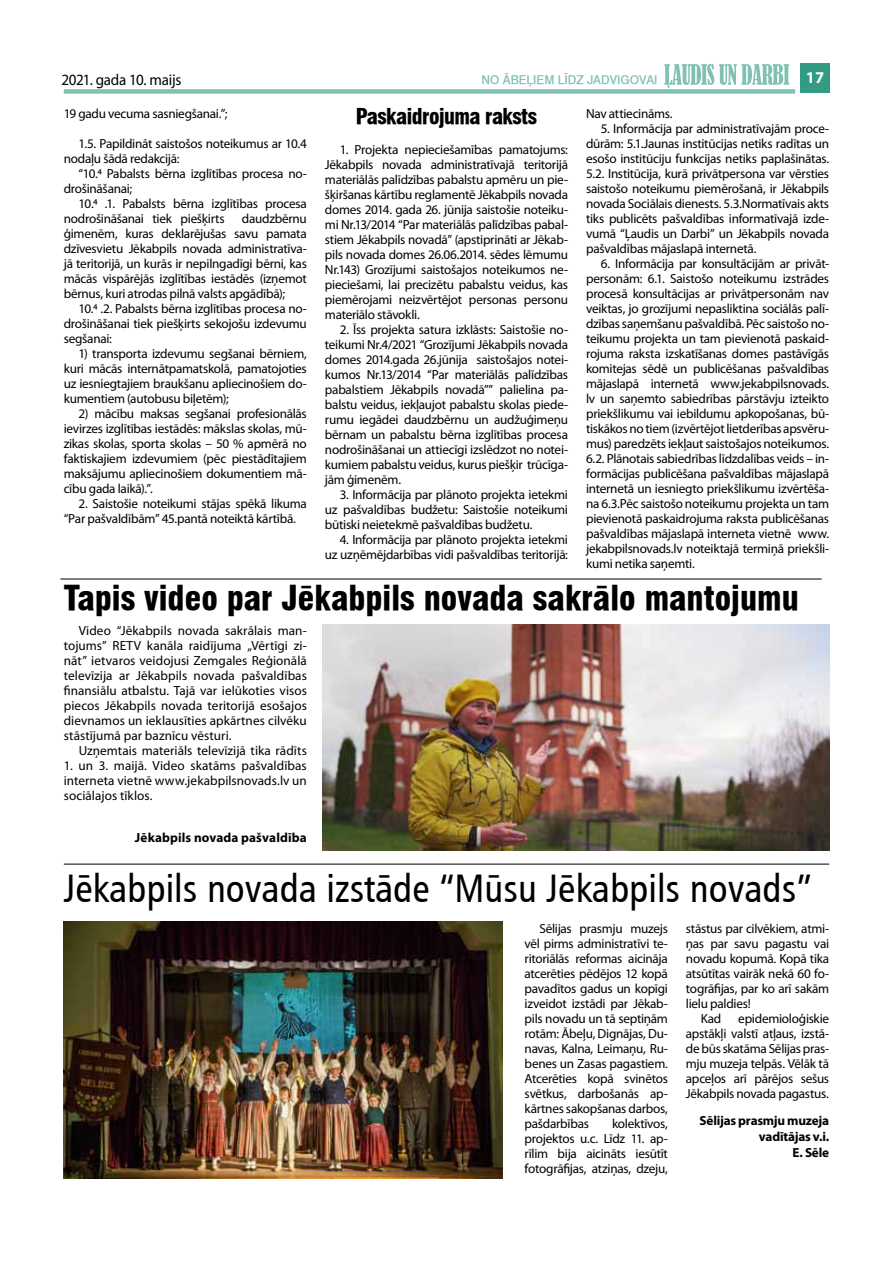
<style>
.page{position:relative;width:893px;height:1263px;background:#fff}
.page>*{position:absolute;margin:0;border:0;box-sizing:border-box;transform-origin:0 0}
.t1{font:39px "Humanist 777 TL Roman Condensed B";color:#000}
.t2{font:900 condensed 33px "Swiss 721 TL";color:#000}
.t3{font:900 condensed 21px "Swiss 721 TL";letter-spacing:-.025em;color:#000}
.t4{font:700 16.5px "Myriad Pro";color:#fff}
.t5{font:15.75px "Myriad Pro";letter-spacing:-.02em;color:#000;scale:.95 1}
.t6{font:13.2px/15px "Myriad Pro";letter-spacing:-.02em;color:#000;text-align:justify}
.t7{font:700 13.2px/15.8px "Myriad Pro";letter-spacing:-.01em;color:#000;text-align:right}
.t8{font:13.2px "Myriad Pro";letter-spacing:.005em;color:#000}
.t9{font:700 13.2px "Myriad Pro";letter-spacing:.01em;color:#000}
.t10{font:500 12px "Swiss 721 TL";color:#80c1b3}
</style>
<div class="page">
<div style="left:64px;top:89px;width:731px;height:5px;background:#80c1b3"></div>
<div style="left:800px;top:64px;width:29px;height:29px;background:#339b85"></div>
<svg style="left:664px;top:64px;width:125px;height:24px"></svg>
<img style="left:322px;top:625px;width:507px;height:225px">
<img style="left:64px;top:921px;width:439px;height:257px">
<hr style="left:60px;top:579px;width:762px;height:1px;background:#000">
<hr style="left:64px;top:864px;width:765px;height:1px;background:#000">
<p class="t5" style="left:62px;top:70px;width:127px">2021. gada 10. maijs</p>
<p class="t10" style="left:481px;top:73px;width:178px">NO ĀBEĻIEM LĪDZ JADVIGOVAI</p>
<p class="t4" style="left:806px;top:67px;width:20px">17</p>
<p class="t6" style="left:64px;top:106px;width:165px">19 gadu vecuma sasniegšanai.”;</p>
<p class="t6" style="left:64px;top:136px;width:245px;text-indent:15px">1.5. Papildināt saistošos noteikumus ar 10.4 nodaļu šādā redakcijā:</p>
<p class="t6" style="left:64px;top:166px;width:245px;text-indent:15px">“10.4 Pabalsts bērna izglītības procesa no&shy;drošināšanai;</p>
<p class="t6" style="left:64px;top:196px;width:245px;text-indent:15px">10.4 .1. Pabalsts bērna izglītības procesa nodrošināšanai tiek piešķirts</p>
<h3 class="t3" style="left:356px;top:104px;width:183px">Paskaidrojuma raksts</h3>
<p class="t6" style="left:325px;top:142px;width:245px;text-indent:15px">1. Projekta nepieciešamības pamatojums:<br>Jēkabpils novada administratīvajā teritorijā materiālās palīdzības pabalstu apmēru un pie&shy;šķiršanas kārtību reglamentē Jēkabpils novada domes 2014. gada 26. jūnija saistošie noteiku&shy;mi Nr.13/2014 “Par materiālās palīdzības pabal&shy;stiem Jēkabpils novadā” (apstiprināti ar Jēkab&shy;pils novada domes 26.06.2014. sēdes lēmumu Nr.143) Grozījumi saistošajos noteikumos ne&shy;pieciešami, lai precizētu pabalstu veidus, kas piemērojami neizvērtējot personas personu materiālo stāvokli.</p>
<p class="t6" style="left:325px;top:322px;width:245px;text-indent:15px">2. Īss projekta satura izklāsts: Saistošie no&shy;teikumi Nr.4/2021 “Grozījumi Jēkabpils novada domes 2014.gada 26.jūnija saistošajos notei&shy;kumos Nr.13/2014 “Par materiālās palīdzības pabalstiem Jēkabpils novadā”” palielina pa&shy;balstu veidus, iekļaujot pabalstu skolas piede&shy;rumu iegādei daudzbērnu un audžuģimeņu bērnam un pabalstu bērna izglītības procesa nodrošināšanai un attiecīgi izslēdzot no notei&shy;kumiem pabalstu veidus, kurus piešķir trūcīga&shy;jām ģimenēm.</p>
<p class="t6" style="left:325px;top:487px;width:245px;text-indent:15px">3. Informācija par plānoto projekta ietekmi uz pašvaldības budžetu: Saistošie noteikumi būtiski neietekmē pašvaldības budžetu.</p>
<p class="t6" style="left:325px;top:532px;width:245px;text-align:right">4. Informācija par plānoto projekta ietekmi uz uzņēmējdarbības vidi pašvaldības teritorijā:</p>
<p class="t6" style="left:586px;top:106px;width:88px">Nav attiecināms.</p>
<p class="t6" style="left:586px;top:121px;width:245px;text-indent:15px">5. Informācija par administratīvajām proce&shy;dūrām: 5.1.Jaunas institūcijas netiks radītas un esošo institūciju funkcijas netiks paplašinātas.<br>5.2. Institūcija, kurā privātpersona var vērsties saistošo noteikumu piemērošanā, ir Jēkabpils novada Sociālais dienests. 5.3.Normatīvais akts tiks publicēts pašvaldības informatīvajā izde&shy;vumā “Ļaudis un Darbi” un Jēkabpils novada pašvaldības mājaslapā internetā.</p>
<p class="t6" style="left:586px;top:256px;width:245px;text-indent:15px">6. Informācija par konsultācijām ar privāt&shy;personām: 6.1. Saistošo noteikumu izstrādes procesā konsultācijas ar privātpersonām nav veiktas, jo grozījumi nepasliktina sociālās palī&shy;dzības saņemšanu pašvaldībā. Pēc saistošo no&shy;teikumu projekta un tam pievienotā paskaid&shy;rojuma raksta izskatīšanas domes pastāvīgās komitejas sēdē un publicēšanas pašvaldības mājaslapā internetā www.jekabpilsnovads. lv un saņemto sabiedrības pārstāvju izteikto priekšlikumu vai iebildumu apkopošanas, bū&shy;tiskākos no tiem (izvērtējot lietderības apsvēru&shy;mus) paredzēts iekļaut saistošajos noteikumos.<br>6.2. Plānotais sabiedrības līdzdalības veids – in&shy;formācijas publicēšana pašvaldības mājaslapā internetā un iesniegto priekšlikumu izvērtēša&shy;na 6.3.Pēc saistošo noteikumu projekta un tam pievienotā paskaidrojuma raksta publicēšanas pašvaldības mājaslapā interneta vietnē www. jekabpilsnovads.lv noteiktajā termiņā priekšli&shy;kumi netika saņemti.</p>
<h2 class="t2" style="left:64px;top:578px;width:737px">Tapis video par Jēkabpils novada sakrālo mantojumu</h2>
<p class="t6" style="left:64px;top:623px;width:245px;text-indent:15px">Video “Jēkabpils novada sakrālais man&shy;tojums” RETV kanāla raidījuma „Vērtīgi zi&shy;nāt” ietvaros veidojusi Zemgales Reģionālā televīzija ar Jēkabpils novada pašvaldības finansiālu atbalstu. Tajā var ielūkoties visos piecos Jēkabpils novada teritorijā esošajos dievnamos un ieklausīties apkārtnes cilvēku stāstījumā par baznīcu vēsturi.</p>
<p class="t8" style="left:79px;top:742px;width:230px">Uzņemtais materiāls televīzijā tika rādīts</p>
<p class="t6" style="left:64px;top:758px;width:245px">1. un 3. maijā. Video skatāms pašvaldības interneta vietnē www.jekabpilsnovads.lv un sociālajos tīklos.</p>
<p class="t9" style="left:135px;top:828px;width:173px">Jēkabpils novada pašvaldība</p>
<p class="t6" style="left:64px;top:211px;width:245px;text-indent:178px">daudzbērnu ģimenēm, kuras deklarējušas savu pamata dzīvesvietu Jēkabpils novada administratīva&shy;jā teritorijā, un kurās ir nepilngadīgi bērni, kas mācās vispārējās izglītības iestādēs (izņemot bērnus, kuri atrodas pilnā valsts apgādībā);</p>
<p class="t6" style="left:64px;top:301px;width:245px;text-indent:15px">10.4 .2. Pabalsts bērna izglītības procesa no&shy;drošināšanai tiek piešķirts sekojošu izdevumu segšanai:</p>
<p class="t6" style="left:64px;top:346px;width:245px;text-indent:15px">1) transporta izdevumu segšanai bērniem, kuri mācās internātpamatskolā, pamatojoties uz iesniegtajiem braukšanu apliecinošiem do&shy;kumentiem (autobusu biļetēm);</p>
<p class="t6" style="left:64px;top:406px;width:245px;text-indent:15px">2) mācību maksas segšanai profesionālās ievirzes izglītības iestādēs: mākslas skolas, mū&shy;zikas skolas, sporta skolas – 50 % apmērā no faktiskajiem izdevumiem (pēc piestādītajiem maksājumu apliecinošiem dokumentiem mā&shy;cību gada laikā).”.</p>
<p class="t6" style="left:64px;top:496px;width:245px;text-indent:15px">2. Saistošie noteikumi stājas spēkā likuma “Par pašvaldībām” 45.pantā noteiktā kārtībā.</p>
<h1 class="t1" style="left:64px;top:864px;width:749px">Jēkabpils novada izstāde “Mūsu Jēkabpils novads”</h1>
<p class="t6" style="left:525px;top:920px;width:145px;text-indent:15px">Sēlijas prasmju muzejs vēl pirms administratīvi te&shy;ritoriālās reformas aicināja atcerēties pēdējos 12 kopā pavadītos gadus un kopīgi izveidot izstādi par Jēkab&shy;pils novadu un tā septiņām rotām: Ābeļu, Dignājas, Du&shy;navas, Kalna, Leimaņu, Ru&shy;benes un Zasas pagastiem.<br>Atcerēties kopā svinētos svētkus, darbošanās ap&shy;kārtnes sakopšanas darbos, pašdarbības</p>
<p class="t6" style="left:525px;top:1115px;width:145px;text-indent:87px">kolektīvos, projektos u.c. Līdz 11. ap&shy;rīlim bija aicināts iesūtīt fotogrāfijas, atziņas, dzeju,</p>
<p class="t6" style="left:686px;top:920px;width:145px">stāstus par cilvēkiem, atmi-</p>
<p class="t6" style="left:686px;top:935px;width:145px">ņas par savu pagastu vai</p>
<p class="t6" style="left:686px;top:950px;width:145px">novadu kopumā. Kopā tika</p>
<p class="t6" style="left:686px;top:965px;width:145px">atsūtītas vairāk nekā 60 fo-</p>
<p class="t6" style="left:686px;top:980px;width:145px">togrāfijas, par ko arī sakām</p>
<p class="t6" style="left:686px;top:995px;width:66px">lielu paldies!</p>
<p class="t6" style="left:701px;top:1010px;width:22px">Kad</p>
<p class="t6" style="left:686px;top:1010px;width:145px;text-indent:52px">epidemioloģiskie apstākļi valstī atļaus, izstā&shy;de būs skatāma Sēlijas pras&shy;mju muzeja telpās. Vēlāk tā apceļos arī pārējos sešus Jēkabpils novada pagastus.</p>
<p class="t7" style="left:700px;top:1112px;width:131px">Sēlijas prasmju muzeja vadītājas v.i.<br>E. Sēle</p>
</div>
